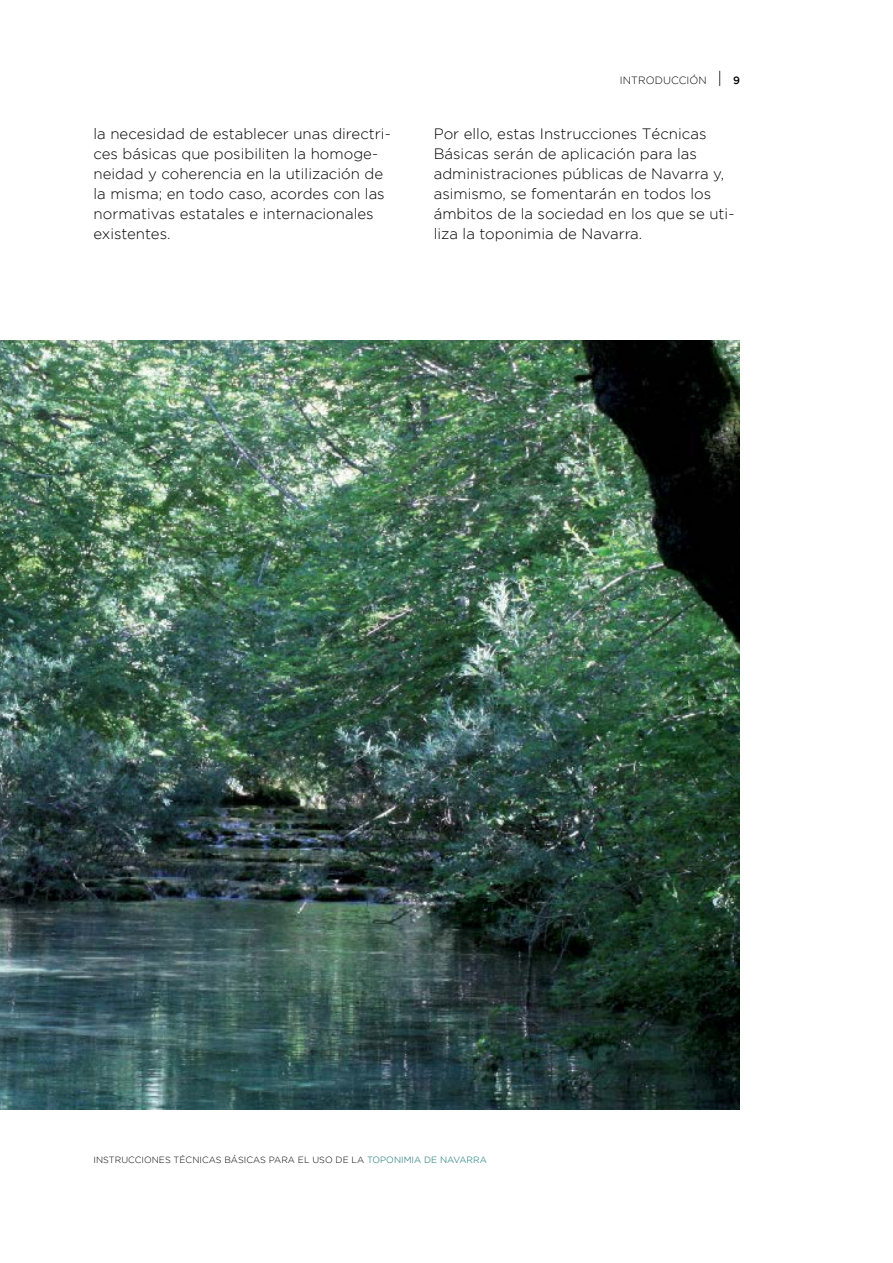
<style>
.page{position:relative;width:893px;height:1263px;background:#fff}
.page>*{position:absolute;margin:0;border:0;box-sizing:border-box;transform-origin:0 0}
.t1{font:300 15px/20.1px "Gotham";color:#000}
.t2{font:300 10.5px "Gotham";color:#000}
.t3{font:300 9px "Gotham";letter-spacing:.005em;color:#000}
.s1{font-size:16.5px}
.s2{font-weight:500}
.s3{color:#006c67}
</style>
<div class="page">
<img style="left:0;top:340px;width:740px;height:770px">
<p class="t2" style="left:620px;top:75px;width:8px">introducci</p>
<p class="t2" style="left:689px;top:75px;width:52px">ón <span class="s1">|</span> <span class="s2">9</span></p>
<p class="t1" style="left:94px;top:123px;width:299px">la necesidad de establecer unas directri&shy;ces básicas que posibiliten la homoge&shy;neidad y coherencia en la utilización de la misma; en todo caso, acordes con las normativas estatales e internacionales existentes.</p>
<p class="t1" style="left:434px;top:123px;width:302px">Por ello, estas Instrucciones Técnicas Básicas serán de aplicación para las administraciones públicas de Navarra y, asimismo, se fomentarán en todos los ámbitos de la sociedad en los que se uti&shy;liza la toponimia de Navarra.</p>
<p class="t3" style="left:94px;top:1155px;width:395px">INSTRUCCIONES TÉCNICAS BÁSICAS PARA EL USO DE LA <span class="s3">TOPONIMIA DE NAVARRA</span></p>
</div>
